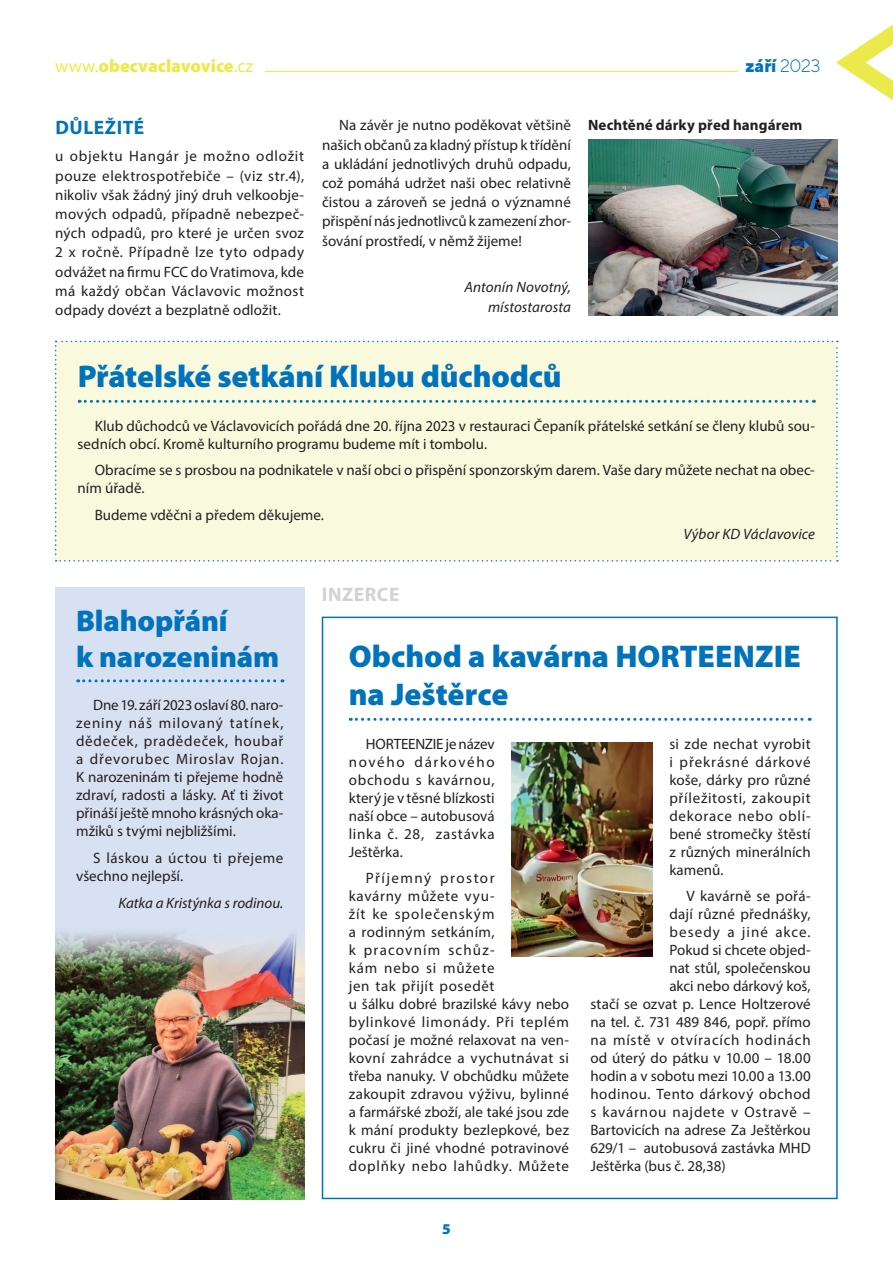
<style>
.page{position:relative;width:893px;height:1263px;background:#fff}
.page>*{position:absolute;margin:0;border:0;box-sizing:border-box;transform-origin:0 0}
.t1{font:900 31.5px/37.8px "Myriad Pro";letter-spacing:-.005em;color:#0073bc}
.t2{font:900 30px/36px "Myriad Pro";letter-spacing:-.005em;color:#0073bc}
.t3{font:700 19.5px "Myriad Pro";letter-spacing:.025em;color:#0073bc}
.t4{font:700 19.5px "Myriad Pro";letter-spacing:.025em;color:#d1d2d4}
.t5{font:900 18px "Myriad Pro";color:#ece94c}
.t6{font:800 18px "TT Norms";color:#0073bc}
.t7{font:15px/18px "Myriad Pro";letter-spacing:.005em;color:#231f20;text-align:justify}
.t8{font:15px/18px "Myriad Pro";letter-spacing:.025em;color:#231f20}
.t9{font:italic 15px/19.2px "Myriad Pro";letter-spacing:.005em;color:#231f20;text-align:right}
.t10{font:15px "Myriad Pro";letter-spacing:.05em;color:#231f20}
.t11{font:15px/18px "Myriad Pro";letter-spacing:.03em;color:#231f20}
.t12{font:15px "Myriad Pro";letter-spacing:.035em;color:#231f20}
.t13{font:700 15px "Myriad Pro";letter-spacing:.005em;color:#231f20}
.t14{font:15px "Myriad Pro";letter-spacing:.07em;color:#231f20}
.t15{font:900 15px "Myriad Pro";color:#0073bc}
.s1{font-weight:400}
.s2{font-weight:300}
</style>
<div class="page">
<hr style="left:265px;top:71px;width:474px;height:1px;background:#ece94c">
<svg style="left:836px;top:24px;width:57px;height:77px"></svg>
<div style="left:55px;top:341px;width:783px;height:221px;background:#f9fadd"></div>
<svg style="left:350px;top:718px;width:460px;height:3px"></svg>
<div style="left:322px;top:617px;width:516px;height:582px;border:2px solid #0073bc"></div>
<div style="left:55px;top:587px;width:250px;height:570px;background:#d8e1f2"></div>
<svg style="left:78px;top:679px;width:205px;height:3px"></svg>
<img style="left:588px;top:139px;width:250px;height:176px">
<img style="left:55px;top:932px;width:250px;height:267px">
<img style="left:512px;top:742px;width:140px;height:215px">
<p class="t5" style="left:55px;top:55px;width:199px"><span class="s1">www.</span>obecvaclavovice<span class="s1">.cz</span></p>
<p class="t6" style="left:745px;top:54px;width:77px">září <span class="s2">2023</span></p>
<h3 class="t3" style="left:55px;top:114px;width:90px">dŮlEŽiTÉ</h3>
<p class="t7" style="left:55px;top:147px;width:250px;line-height:19.2px">u objektu Hangár je možno odložit pouze elektrospotřebiče – (viz str.4), nikoliv však žádný jiný druh velkoobje&shy;mových odpadů, případně nebezpeč&shy;ných odpadů, pro které je určen svoz 2 x ročně. Případně lze tyto odpady odvážet na firmu FCC do Vratimova, kde má každý občan Václavovic možnost odpady dovézt a bezplatně odložit.</p>
<p class="t7" style="left:322px;top:115px;width:250px;line-height:19.2px;text-indent:17px">Na závěr je nutno poděkovat většině našich občanů za kladný přístup k třídění a ukládání jednotlivých druhů odpadu, což pomáhá udržet naši obec relativně čistou a zároveň se jedná o významné přispění nás jednotlivců k zamezení zhor&shy;šování prostředí, v němž žijeme!</p>
<p class="t9" style="left:464px;top:278px;width:108px">Antonín Novotný, místostarosta</p>
<p class="t13" style="left:588px;top:115px;width:216px">Nechtěné dárky před hangárem</p>
<h1 class="t1" style="left:78px;top:358px;width:486px">Přátelské setkání Klubu důchodců</h1>
<p class="t7" style="left:78px;top:416px;width:739px;text-indent:17px">Klub důchodců ve Václavovicích pořádá dne 20. října 2023 v restauraci Čepaník přátelské setkání se členy klubů sou&shy;sedních obcí. Kromě kulturního programu budeme mít i tombolu.</p>
<p class="t7" style="left:78px;top:461px;width:739px;text-indent:17px">Obracíme se s prosbou na podnikatele v naší obci o přispění sponzorským darem. Vaše dary můžete nechat na obec&shy;ním úřadě.</p>
<p class="t7" style="left:95px;top:505px;width:231px">Budeme vděčni a předem děkujeme.</p>
<p class="t9" style="left:683px;top:524px;width:133px">Výbor KD Václavovice</p>
<h2 class="t2" style="left:76px;top:603px;width:205px">Blahopřání<br>k narozeninám</h2>
<p class="t7" style="left:76px;top:696px;width:209px;text-indent:17px">Dne 19. září 2023 oslaví 80. naro&shy;zeniny náš milovaný tatínek, dědeček, pradědeček, houbař a dřevorubec Miroslav Rojan.<br>K narozeninám ti přejeme hodně zdraví, radosti a lásky. Ať ti život přináší ještě mnoho krásných oka&shy;mžiků s tvými nejbližšími.</p>
<p class="t11" style="left:76px;top:848px;width:209px;text-indent:17px">S láskou a úctou ti přejeme všechno nejlepší.</p>
<p class="t9" style="left:119px;top:893px;width:166px">Katka a Kristýnka s rodinou.</p>
<h3 class="t4" style="left:322px;top:582px;width:79px">iNzErCE</h3>
<h1 class="t1" style="left:349px;top:638px;width:453px">Obchod a kavárna HORTEENZIE na Ještěrce</h1>
<p class="t7" style="left:349px;top:734px;width:147px;text-indent:17px">HORTEENZIE je název nového dárkového obchodu s kavárnou, který je v těsné blízkosti naší obce – autobusová linka č. 28, zastávka Ještěrka.</p>
<p class="t8" style="left:349px;top:869px;width:222px;text-indent:17px">Příjemný prostor<br>kavárny můžete vyu-<br>žít ke společenským<br>a rodinným setkáním,<br>k pracovním schůz-<br>kám nebo si můžete<br>jen tak přijít posedět<br>u šálku dobré brazilské kávy nebo bylinkové limonády. Při teplém počasí je možné relaxovat na ven&shy;kovní zahrádce a vychutnávat si třeba nanuky. V obchůdku můžete zakoupit zdravou výživu, bylinné a farmářské zboží, ale také jsou zde k mání produkty bezlepkové, bez cukru či jiné vhodné potravinové doplňky nebo lahůdky. Můžete</p>
<p class="t7" style="left:669px;top:734px;width:143px">si zde nechat vyrobit i překrásné dárkové koše, dárky pro různé příležitosti, zakoupit dekorace nebo oblí&shy;bené stromečky štěstí z různých minerálních kamenů.</p>
<p class="t7" style="left:686px;top:887px;width:126px">V kavárně se pořá-</p>
<p class="t7" style="left:669px;top:905px;width:143px">dají různé přednášky,</p>
<p class="t14" style="left:669px;top:923px;width:143px">besedy a jiné akce.</p>
<p class="t7" style="left:669px;top:941px;width:143px">Pokud si chcete objed-</p>
<p class="t7" style="left:669px;top:959px;width:143px">nat stůl, společenskou</p>
<p class="t7" style="left:669px;top:977px;width:143px">akci nebo dárkový koš,</p>
<p class="t7" style="left:590px;top:995px;width:222px">stačí se ozvat p. Lence Holtzerové</p>
<p class="t7" style="left:590px;top:1013px;width:222px">na tel. č. 731 489 846, popř. přímo</p>
<p class="t10" style="left:590px;top:1031px;width:222px">na místě v otvíracích hodinách</p>
<p class="t7" style="left:590px;top:1049px;width:222px">od úterý do pátku v 10.00 – 18.00</p>
<p class="t7" style="left:590px;top:1067px;width:222px">hodin a v sobotu mezi 10.00 a 13.00</p>
<p class="t12" style="left:590px;top:1085px;width:222px">hodinou. Tento dárkový obchod</p>
<p class="t10" style="left:590px;top:1103px;width:222px">s kavárnou najdete v Ostravě –</p>
<p class="t7" style="left:590px;top:1121px;width:222px">Bartovicích na adrese Za Ještěrkou</p>
<p class="t7" style="left:590px;top:1139px;width:222px">629/1 – autobusová zastávka MHD</p>
<p class="t7" style="left:590px;top:1157px;width:137px">Ještěrka (bus č. 28,38)</p>
<p class="t15" style="left:442px;top:1220px;width:10px">5</p>
</div>
